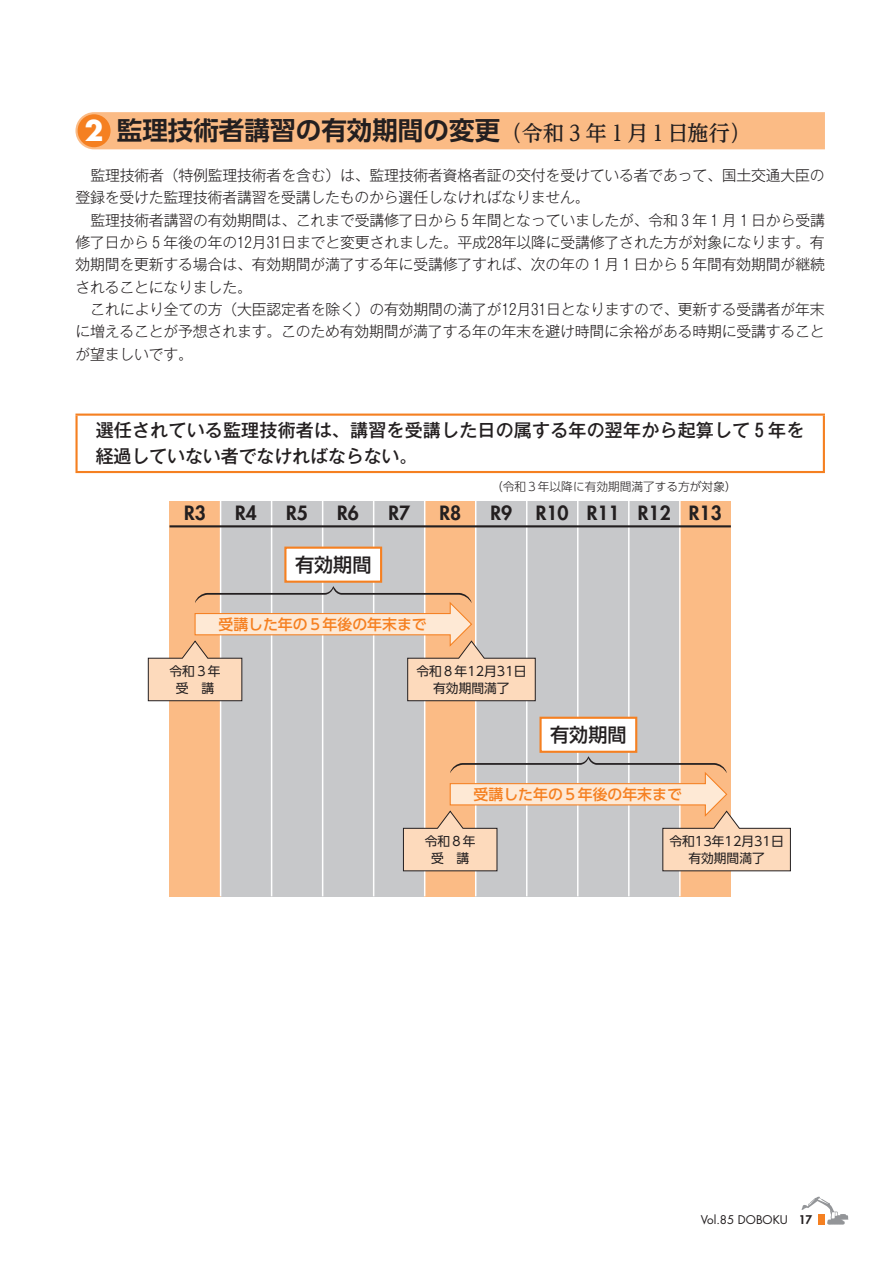
<style>
.page{position:relative;width:893px;height:1263px;background:#fff}
.page>*{position:absolute;margin:0;border:0;box-sizing:border-box;transform-origin:0 0}
.t1{font:700 25.5px "UD Shin Go Pr 6 N De";color:#231f20}
.t2{font:800 19.2px "Futura Std";color:#231f20}
.t3{font:500 19.2px "UD Shin Go Pr 6 N";color:#231f20}
.t4{font:500 18px/26.5px "Gothic MB101 Pr 6 N";letter-spacing:.005em;color:#231f20}
.t5{font:300 14.85px/22.4px "Gothic MB101 Pr 6 N";letter-spacing:-.015em;color:#231f20;text-align:justify}
.t6{font:500 14.85px "UD Shin Go Pr 6 N";color:#f58021}
.t7{font:12.75px/17px "UD Shin Go Pr 6 N";color:#231f20;text-align:center}
.t8{font:300 11.7px "UD Shin Go Pr 6 N";color:#231f20}
.t9{font:11.7px "Futura Std";color:#231f20}
.s1{font-family:"Futura Std";font-size:27.6px;color:#fff}
.s2{font-family:"UD Reimin Pr 6 N";font-weight:500;font-size:21.3px}
.s3{font-weight:800}
</style>
<div class="page">
<svg style="left:801px;top:1196px;width:48px;height:29px"></svg>
<div style="left:221px;top:501px;width:204px;height:395px;background:#c7c8ca"></div>
<div style="left:170px;top:501px;width:51px;height:395px;background:#fbbb85"></div>
<div style="left:425px;top:501px;width:51px;height:395px;background:#fbbb85"></div>
<div style="left:476px;top:501px;width:204px;height:395px;background:#c7c8ca"></div>
<div style="left:680px;top:501px;width:51px;height:395px;background:#fbbb85"></div>
<hr style="left:424px;top:501px;width:1px;height:395px;background:#fff">
<hr style="left:475px;top:501px;width:1px;height:395px;background:#fff">
<hr style="left:526px;top:501px;width:1px;height:395px;background:#fff">
<hr style="left:577px;top:501px;width:1px;height:395px;background:#fff">
<hr style="left:628px;top:501px;width:2px;height:395px;background:#fff">
<hr style="left:679px;top:501px;width:2px;height:395px;background:#fff">
<hr style="left:373px;top:501px;width:1px;height:395px;background:#fff">
<hr style="left:322px;top:501px;width:1px;height:395px;background:#fff">
<hr style="left:271px;top:501px;width:1px;height:395px;background:#fff">
<hr style="left:220px;top:501px;width:1px;height:395px;background:#fff">
<hr style="left:170px;top:525px;width:561px;height:2px;background:#231f20">
<div style="left:541px;top:718px;width:95px;height:34px;background:#fff"></div>
<div style="left:539px;top:717px;width:98px;height:36px;border:2px solid #f58021"></div>
<div style="left:285px;top:548px;width:96px;height:34px;background:#fff"></div>
<div style="left:284px;top:547px;width:98px;height:36px;border:2px solid #f58021"></div>
<svg style="left:403px;top:756px;width:388px;height:115px"></svg>
<svg style="left:148px;top:586px;width:388px;height:115px"></svg>
<div style="left:75px;top:112px;width:750px;height:37px;background:#fbbb85"></div>
<div style="left:78px;top:114px;width:33px;height:33px;background:#f58021;border-radius:50%"></div>
<hr style="left:75px;top:414px;width:750px;height:2px;background:#f58021">
<hr style="left:75px;top:416px;width:3px;height:55px;background:#f58021">
<hr style="left:823px;top:416px;width:2px;height:55px;background:#f58021">
<hr style="left:75px;top:471px;width:750px;height:2px;background:#f58021">
<h1 class="t1" style="left:85px;top:110px;width:668px"><span class="s1">2</span> 監理技術者講習の有効期間の変更<span class="s2">（令和 3 年 1 月 1 日施行）</span></h1>
<p class="t5" style="left:75px;top:163px;width:751px;text-indent:15px">監理技術者（特例監理技術者を含む）は、監理技術者資格者証の交付を受けている者であって、国土交通大臣の登録を受けた監理技術者講習を受講したものから選任しなければなりません。</p>
<p class="t5" style="left:75px;top:208px;width:751px;text-indent:15px">監理技術者講習の有効期間は、これまで受講修了日から 5 年間となっていましたが、令和 3 年 1 月 1 日から受講修了日から 5 年後の年の12月31日までと変更されました。平成28年以降に受講修了された方が対象になります。有効期間を更新する場合は、有効期間が満了する年に受講修了すれば、次の年の 1 月 1 日から 5 年間有効期間が継続されることになりました。</p>
<p class="t5" style="left:75px;top:297px;width:751px;text-indent:15px">これにより全ての方（大臣認定者を除く）の有効期間の満了が12月31日となりますので、更新する受講者が年末に増えることが予想されます。このため有効期間が満了する年の年末を避け時間に余裕がある時期に受講することが望ましいです。</p>
<p class="t4" style="left:96px;top:416px;width:710px">選任されている監理技術者は、講習を受講した日の属する年の翌年から起算して 5 年を経過していない者でなければならない。</p>
<p class="t8" style="left:491px;top:477px;width:247px">（令和３年以降に有効期間満了する方が対象）</p>
<p class="t2" style="left:184px;top:501px;width:23px">R3</p>
<p class="t2" style="left:235px;top:501px;width:23px">R4</p>
<p class="t2" style="left:286px;top:501px;width:23px">R5</p>
<p class="t2" style="left:337px;top:501px;width:23px">R6</p>
<p class="t2" style="left:388px;top:501px;width:23px">R7</p>
<p class="t2" style="left:439px;top:501px;width:23px">R8</p>
<p class="t2" style="left:490px;top:501px;width:233px">R9 R10 R11 R12 R13</p>
<p class="t3" style="left:295px;top:549px;width:78px">有効期間</p>
<p class="t6" style="left:218px;top:612px;width:210px">受講した年の５年後の年末まで</p>
<p class="t7" style="left:170px;top:662px;width:53px">令和３年受　講</p>
<p class="t7" style="left:416px;top:662px;width:112px">令和８年12月31日有効期間満了</p>
<p class="t3" style="left:550px;top:719px;width:78px">有効期間</p>
<p class="t6" style="left:474px;top:782px;width:210px">受講した年の５年後の年末まで</p>
<p class="t7" style="left:425px;top:832px;width:53px">令和８年受　講</p>
<p class="t7" style="left:669px;top:832px;width:116px">令和13年12月31日有効期間満了</p>
<p class="t9" style="left:701px;top:1212px;width:113px">Vol.85 DOBOKU <span class="s3">17</span></p>
</div>
